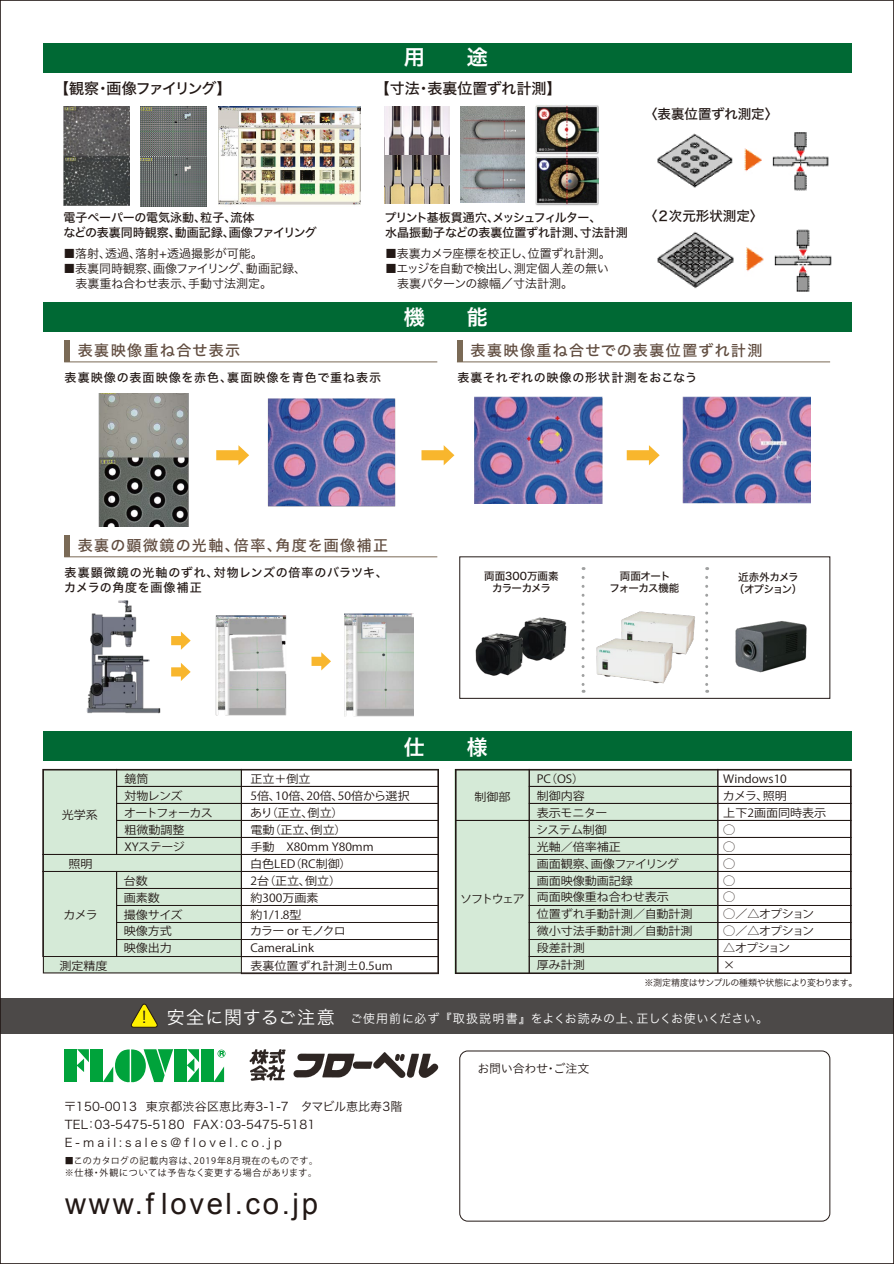
<style>
.page{position:relative;width:894px;height:1264px;background:#fff}
.page>*{position:absolute;margin:0;border:0;box-sizing:border-box;transform-origin:0 0}
.t1{font:29.4px "Arial";letter-spacing:.09em;color:#221815}
.t2{font:21px "Hira Kaku Pro N W6";color:#fff}
.t3{font:15px "Hira Kaku Pro N W5";letter-spacing:.1em;color:#604c3f}
.t4{font:15px "Hira Kaku Pro N W5";letter-spacing:-.095em;color:#221815}
.t5{font:15px "Hira Kaku Pro N W5";letter-spacing:-.015em;color:#221815}
.t6{font:13.5px "Hira Kaku Pro N W5";color:#221815}
.t7{font:12px/18px "Hira Kaku Pro N W3";letter-spacing:.02em;color:#221815}
.t8{font:12px/15px "Hira Kaku Pro N W3";color:#221815}
.t9{font:12px "Hira Kaku Pro N W3";letter-spacing:.06em;color:#fff}
.t10{font:12px/15px "Hira Kaku Pro N W5";letter-spacing:-.02em;color:#221815}
.t11{font:12px/15px "Hira Kaku Pro N W5";color:#221815}
.t12{font:12px/15px "Hira Kaku Pro N W5";letter-spacing:.065em;color:#221815}
.t13{font:12px/15px "Hira Kaku Pro N W3";letter-spacing:-.03em;color:#221815}
.t14{font:12px "Hira Kaku Pro N W5";letter-spacing:.09em;color:#221815}
.t15{font:12px "Hira Kaku Pro N W3";letter-spacing:-.04em;color:#221815}
.t16{font:12px "Hira Kaku Pro N W5";letter-spacing:.06em;color:#221815}
.t17{font:12px "Hiragino UD Sans Std W3";letter-spacing:-.015em;color:#221815}
.t18{font:11.25px/17px "Koz Go Pr 6 N";color:#221815;scale:1.07 1}
.t19{font:11.25px/17px "Koz Go Pr 6 N";letter-spacing:-.115em;color:#221815;scale:1.07 1}
.t20{font:11.25px/17px "Koz Go Pr 6 N";letter-spacing:-.04em;color:#221815;scale:1.07 1}
.t21{font:10.5px/12px "Hira Kaku Pro N W5";color:#221815;text-align:center}
.t22{font:10.5px/12px "Hira Kaku Pro N W5";letter-spacing:-.085em;color:#221815;text-align:center}
.t23{font:10.5px/12px "Hira Kaku Pro N W5";letter-spacing:-.04em;color:#221815;text-align:center}
.t24{font:9px/12px "Koz Go Pr 6 N";letter-spacing:.09em;color:#221815}
.t25{font:9px "Hira Kaku Pro N W3";letter-spacing:-.045em;color:#221815}
.s1{font-size:16.2px;color:#221815}
.s2{font-size:18px}
</style>
<div class="page">
<div style="left:43px;top:731px;width:808px;height:30px;background:#006934"></div>
<div style="left:43px;top:43px;width:808px;height:30px;background:#006934"></div>
<div style="left:43px;top:302px;width:808px;height:30px;background:#006934"></div>
<div style="left:459px;top:1050px;width:371px;height:171px;border:1px solid #221815;border-radius:8px"></div>
<div style="left:64px;top:535px;width:6px;height:22px;background:#7a6a56"></div>
<svg style="left:43px;top:769px;width:395px;height:204px;fill:#d5ead7"></svg>
<svg style="left:455px;top:769px;width:396px;height:204px;fill:#d5ead7"></svg>
<div style="left:0;top:998px;width:893px;height:36px;background:#4c4948"></div>
<hr style="left:64px;top:556px;width:373px;height:1px;background:#7a6a56">
<div style="left:64px;top:340px;width:6px;height:22px;background:#7a6a56"></div>
<hr style="left:64px;top:361px;width:373px;height:1px;background:#7a6a56">
<div style="left:457px;top:340px;width:5px;height:22px;background:#7a6a56"></div>
<hr style="left:457px;top:361px;width:373px;height:1px;background:#7a6a56">
<img style="left:63px;top:107px;width:67px;height:99px">
<img style="left:140px;top:107px;width:67px;height:100px">
<img style="left:460px;top:107px;width:64px;height:96px">
<img style="left:385px;top:107px;width:64px;height:96px">
<img style="left:536px;top:105px;width:63px;height:101px">
<img style="left:657px;top:132px;width:172px;height:59px">
<img style="left:657px;top:229px;width:175px;height:63px">
<svg style="left:171px;top:631px;width:20px;height:19px"></svg>
<svg style="left:171px;top:663px;width:20px;height:18px"></svg>
<svg style="left:311px;top:652px;width:20px;height:18px"></svg>
<img style="left:524px;top:617px;width:43px;height:44px">
<img style="left:475px;top:627px;width:51px;height:49px">
<img style="left:621px;top:611px;width:74px;height:44px">
<img style="left:596px;top:638px;width:77px;height:46px">
<img style="left:735px;top:621px;width:72px;height:52px">
<img style="left:219px;top:107px;width:141px;height:98px">
<img style="left:215px;top:615px;width:72px;height:101px">
<img style="left:344px;top:613px;width:69px;height:103px">
<img style="left:86px;top:600px;width:75px;height:114px">
<svg style="left:216px;top:445px;width:33px;height:20px"></svg>
<svg style="left:421px;top:445px;width:33px;height:20px"></svg>
<svg style="left:626px;top:445px;width:33px;height:20px"></svg>
<img style="left:99px;top:393px;width:90px;height:133px">
<img style="left:268px;top:398px;width:127px;height:109px">
<img style="left:475px;top:396px;width:128px;height:107px">
<img style="left:682px;top:396px;width:128px;height:107px">
<svg style="left:293px;top:1052px;width:145px;height:26px"></svg>
<svg style="left:249px;top:1049px;width:36px;height:31px"></svg>
<div style="left:64px;top:1049px;width:12px;height:33px;background:#00a33b"></div>
<div style="left:90px;top:1049px;width:12px;height:33px;background:#00a33b"></div>
<div style="left:174px;top:1049px;width:13px;height:33px;background:#00a33b"></div>
<div style="left:201px;top:1049px;width:12px;height:33px;background:#00a33b"></div>
<svg style="left:77px;top:1049px;width:12px;height:23px"></svg>
<svg style="left:187px;top:1049px;width:12px;height:33px"></svg>
<svg style="left:214px;top:1066px;width:10px;height:16px"></svg>
<svg style="left:103px;top:1049px;width:70px;height:33px"></svg>
<svg style="left:217px;top:1049px;width:8px;height:8px"></svg>
<svg style="left:581px;top:577px;width:3px;height:116px"></svg>
<svg style="left:705px;top:577px;width:3px;height:116px"></svg>
<svg style="left:131px;top:1003px;width:27px;height:25px"></svg>
<h2 class="t2" style="left:404px;top:39px;width:85px">用　　途</h2>
<h3 class="t4" style="left:54px;top:75px;width:179px">【観察・画像ファイリング】</h3>
<h3 class="t5" style="left:375px;top:75px;width:188px">【寸法・表裏位置ずれ計測】</h3>
<p class="t6" style="left:644px;top:102px;width:136px">〈表裏位置ずれ測定〉</p>
<p class="t11" style="left:63px;top:209px;width:255px">電子ペーパーの電気泳動、粒子、流体<br>などの表裏同時観察、動画記録、画像ファイリング</p>
<p class="t8" style="left:63px;top:245px;width:201px">■落射、透過、落射+透過撮影が可能。</p>
<p class="t8" style="left:63px;top:260px;width:244px">■表裏同時観察、画像ファイリング、動画記録、　表裏重ね合わせ表示、手動寸法測定。</p>
<p class="t10" style="left:384px;top:209px;width:245px">プリント基板貫通穴、メッシュフィルター、<br>水晶振動子などの表裏位置ずれ計測、寸法計測</p>
<p class="t15" style="left:385px;top:243px;width:227px">■表裏カメラ座標を校正し、位置ずれ計測。</p>
<p class="t13" style="left:385px;top:260px;width:225px">■エッジを自動で検出し、測定個人差の無い　表裏パターンの線幅／寸法計測。</p>
<p class="t6" style="left:644px;top:204px;width:121px">〈２次元形状測定〉</p>
<h2 class="t2" style="left:404px;top:298px;width:85px">機　　能</h2>
<h3 class="t3" style="left:78px;top:336px;width:164px">表裏映像重ね合せ表示</h3>
<h3 class="t3" style="left:470px;top:336px;width:293px">表裏映像重ね合せでの表裏位置ずれ計測</h3>
<p class="t14" style="left:65px;top:366px;width:318px">表裏映像の表面映像を赤色、裏面映像を青色で重ね表示</p>
<p class="t16" style="left:457px;top:366px;width:241px">表裏それぞれの映像の形状計測をおこなう</p>
<h3 class="t3" style="left:78px;top:531px;width:312px">表裏の顕微鏡の光軸、倍率、角度を画像補正</h3>
<p class="t12" style="left:64px;top:564px;width:325px">表裏顕微鏡の光軸のずれ、対物レンズの倍率のバラツキ、カメラの角度を画像補正</p>
<p class="t21" style="left:484px;top:570px;width:76px">両面300万画素カラーカメラ</p>
<p class="t23" style="left:609px;top:570px;width:71px">両面オート<br>フォーカス機能</p>
<p class="t22" style="left:734px;top:570px;width:70px">近赤外カメラ（オプション）</p>
<h2 class="t2" style="left:404px;top:728px;width:85px">仕　　様</h2>
<p class="t18" style="left:62px;top:806px;width:35px">光学系</p>
<p class="t20" style="left:124px;top:771px;width:85px">鏡筒<br>対物レンズ<br>オートフォーカス粗微動調整<br>XYステージ</p>
<p class="t18" style="left:250px;top:771px;width:151px">正立＋倒立<br>5倍、10倍、20倍、50倍から選択あり（正立、倒立）<br>電動（正立、倒立）<br>手動　X80mm Y80mm</p>
<p class="t18" style="left:68px;top:855px;width:24px">照明</p>
<p class="t18" style="left:250px;top:855px;width:96px">白色LED（RC制御）</p>
<p class="t18" style="left:63px;top:906px;width:34px">カメラ</p>
<p class="t18" style="left:124px;top:872px;width:57px">台数<br>画素数<br>撮像サイズ映像方式映像出力</p>
<p class="t18" style="left:250px;top:872px;width:91px">2台（正立、倒立）約300万画素約1/1.8型<br>カラー or モノクロ<br>CameraLink</p>
<p class="t18" style="left:59px;top:957px;width:46px">測定精度</p>
<p class="t18" style="left:250px;top:957px;width:134px">表裏位置ずれ計測±0.5um</p>
<p class="t18" style="left:474px;top:788px;width:35px">制御部</p>
<p class="t18" style="left:460px;top:890px;width:62px">ソフトウェア</p>
<p class="t18" style="left:536px;top:770px;width:68px">PC（OS）<br>制御内容<br>表示モニター</p>
<p class="t18" style="left:723px;top:770px;width:98px">Windows10<br>カメラ、照明<br>上下2画面同時表示</p>
<p class="t18" style="left:536px;top:821px;width:147px">システム制御<br>光軸／倍率補正<br>画面観察、画像ファイリング画面映像動画記録<br>両面映像重ね合わせ表示<br>位置ずれ手動計測／自動計測微小寸法手動計測／自動計測段差計測<br>厚み計測</p>
<p class="t19" style="left:723px;top:821px;width:87px">◯<br>◯<br>◯<br>◯<br>◯<br>◯／△オプション◯／△オプション△オプション<br>×</p>
<p class="t25" style="left:644px;top:974px;width:214px">※測定精度はサンプルの種類や状態により変わります。</p>
<p class="t9" style="left:136px;top:1007px;width:633px"><span class="s1">！</span> <span class="s2">安全に関するご注意</span> ご使用前に必ず 『取扱説明書』をよくお読みの上、正しくお使いください。</p>
<p class="t7" style="left:64px;top:1096px;width:340px">〒150-0013 東京都渋谷区恵比寿3-1-7　タマビル恵比寿3階<br>TEL：03-5475-5180 FAX：03-5475-5181<br>E-mail:sales@flovel.co.jp</p>
<p class="t24" style="left:65px;top:1155px;width:255px">■このカタログの記載内容は、2019年8月現在のものです。※仕様・外観については予告なく変更する場合があります。</p>
<h1 class="t1" style="left:65px;top:1184px;width:254px">www.f lovel.co.jp</h1>
<p class="t17" style="left:477px;top:1059px;width:113px">お問い合わせ・ご注文</p>
</div>
